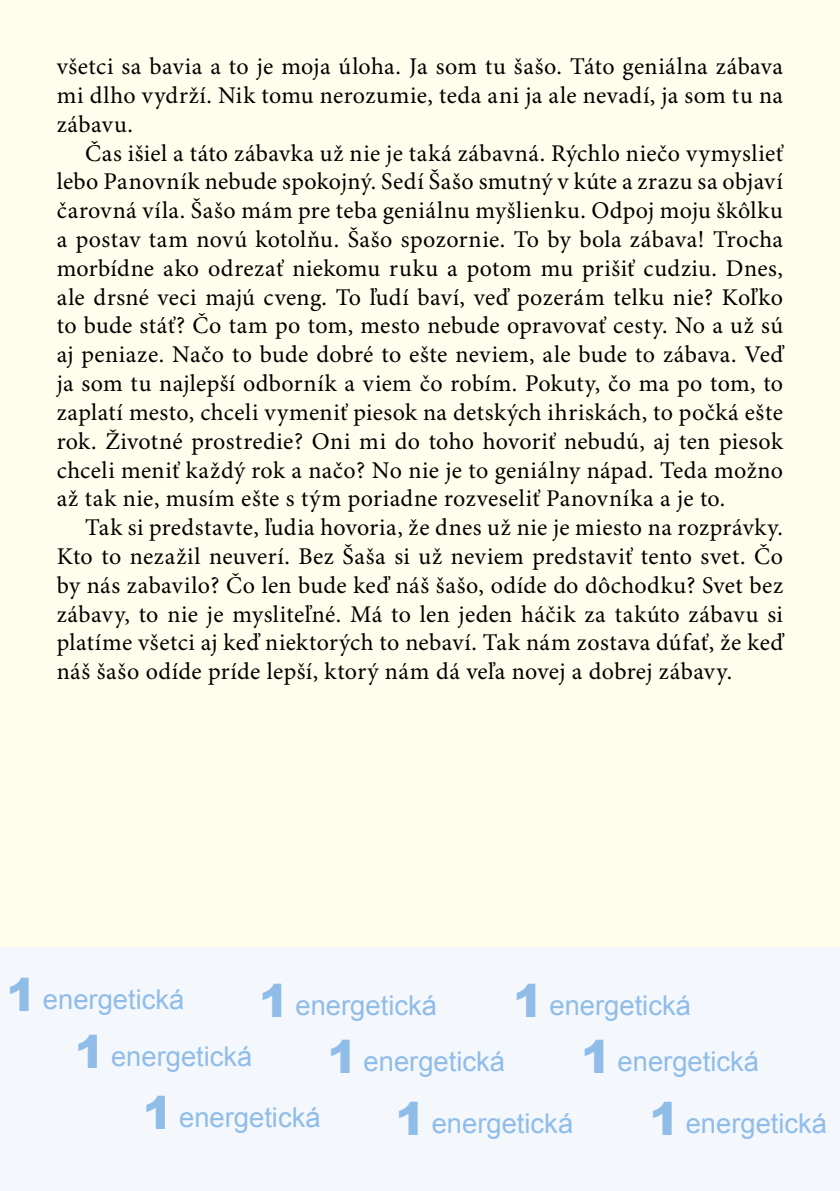
<style>
.page{position:relative;width:840px;height:1191px;background:#fff}
.page>*{position:absolute;margin:0;border:0;box-sizing:border-box;transform-origin:0 0}
.t1{font:900 45.2px "Arial";color:#8fbde8}
.t2{font:27.4px "Arial";color:#8fbde8}
.t3{font:24px/28.8px "Minion Pro";letter-spacing:.015em;color:#000;text-align:justify}
</style>
<div class="page">
<div style="left:0;top:0;width:839px;height:1191px;background:#fffdeb"></div>
<div style="left:0;top:947px;width:839px;height:244px;background:#f4f7fc"></div>
<p class="t3" style="left:57px;top:53px;width:727px">všetci sa bavia a to je moja úloha. Ja som tu šašo. Táto geniálna zábava mi dlho vydrží. Nik tomu nerozumie, teda ani ja ale nevadí, ja som tu na zábavu.</p>
<p class="t3" style="left:57px;top:139px;width:727px;text-indent:28px">Čas išiel a táto zábavka už nie je taká zábavná. Rýchlo niečo vymyslieť lebo Panovník nebude spokojný. Sedí Šašo smutný v kúte a zrazu sa objaví čarovná víla. Šašo mám pre teba geniálnu myšlienku. Odpoj moju škôlku a postav tam novú kotolňu. Šašo spozornie. To by bola zábava! Trocha morbídne ako odrezať niekomu ruku a potom mu prišiť cudziu. Dnes, ale drsné veci majú cveng. To ľudí baví, veď pozerám telku nie? Koľko to bude stáť? Čo tam po tom, mesto nebude opravovať cesty. No a už sú aj peniaze. Načo to bude dobré to ešte neviem, ale bude to zábava. Veď ja som tu najlepší odborník a viem čo robím. Pokuty, čo ma po tom, to zaplatí mesto, chceli vymeniť piesok na detských ihriskách, to počká ešte rok. Životné prostredie? Oni mi do toho hovoriť nebudú, aj ten piesok chceli meniť každý rok a načo? No nie je to geniálny nápad. Teda možno až tak nie, musím ešte s tým poriadne rozveseliť Panovníka a je to.</p>
<p class="t3" style="left:57px;top:514px;width:727px;text-indent:28px">Tak si predstavte, ľudia hovoria, že dnes už nie je miesto na rozprávky.<br>Kto to nezažil neuverí. Bez Šaša si už neviem predstaviť tento svet. Čo by nás zabavilo? Čo len bude keď náš šašo, odíde do dôchodku? Svet bez zábavy, to nie je mysliteľné. Má to len jeden háčik za takúto zábavu si platíme všetci aj keď niektorých to nebaví. Tak nám zostava dúfať, že keď náš šašo odíde príde lepší, ktorý nám dá veľa novej a dobrej zábavy.</p>
<p class="t1" style="left:7px;top:962px;width:32px">1</p>
<p class="t2" style="left:43px;top:981px;width:143px">energetická</p>
<p class="t1" style="left:75px;top:1018px;width:32px">1</p>
<p class="t2" style="left:111px;top:1038px;width:143px">energetická</p>
<p class="t1" style="left:143px;top:1080px;width:32px">1</p>
<p class="t2" style="left:179px;top:1099px;width:143px">energetická</p>
<p class="t1" style="left:259px;top:967px;width:32px">1</p>
<p class="t2" style="left:295px;top:987px;width:143px">energetická</p>
<p class="t1" style="left:327px;top:1024px;width:32px">1</p>
<p class="t2" style="left:363px;top:1043px;width:143px">energetická</p>
<p class="t1" style="left:395px;top:1085px;width:32px">1</p>
<p class="t2" style="left:431px;top:1105px;width:143px">energetická</p>
<p class="t1" style="left:513px;top:967px;width:32px">1</p>
<p class="t2" style="left:549px;top:987px;width:143px">energetická</p>
<p class="t1" style="left:581px;top:1024px;width:32px">1</p>
<p class="t2" style="left:617px;top:1043px;width:143px">energetická</p>
<p class="t1" style="left:649px;top:1085px;width:32px">1</p>
<p class="t2" style="left:685px;top:1105px;width:143px">energetická</p>
</div>
